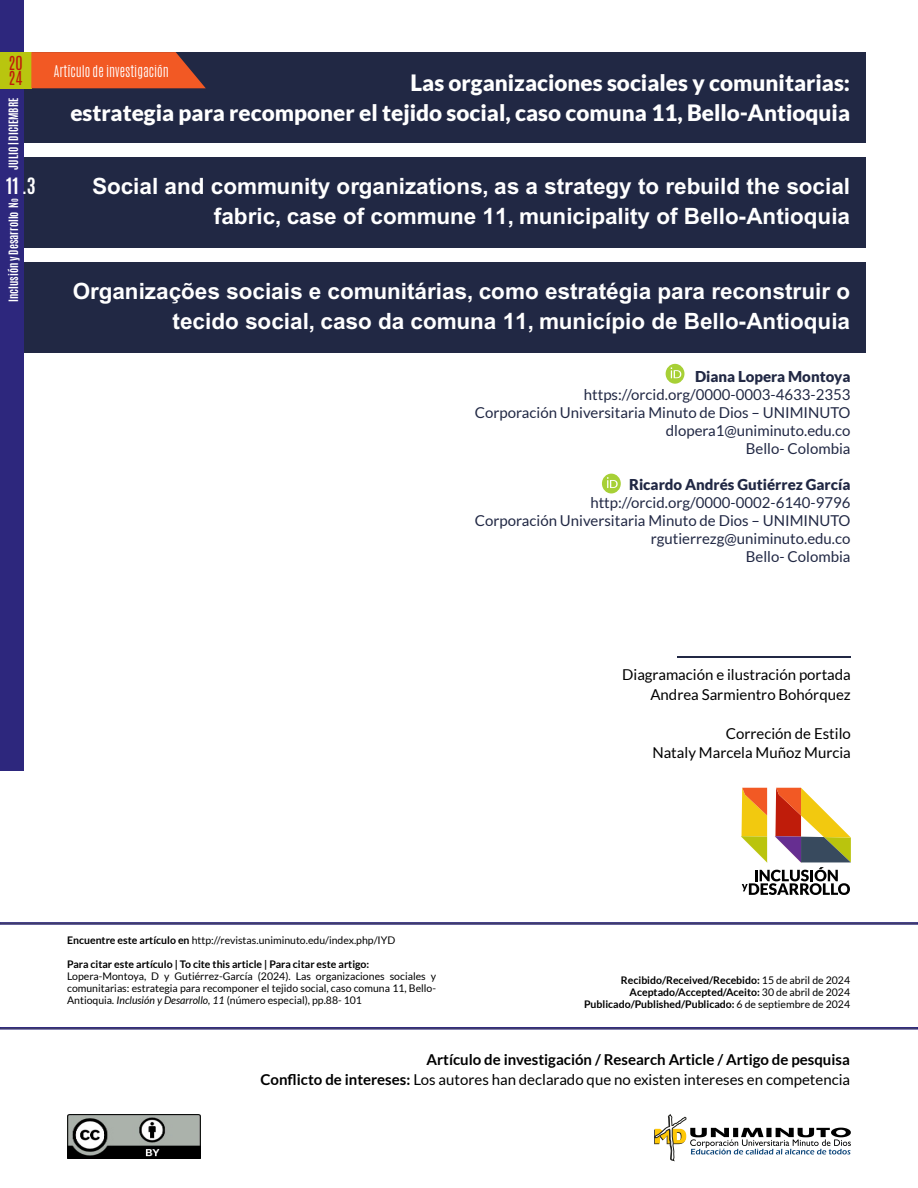
<style>
.page{position:relative;width:918px;height:1188px;background:#fff}
.page>*{position:absolute;margin:0;border:0;box-sizing:border-box;transform-origin:0 0}
.t1{font:700 22.5px/30px "Arial";color:#fff;text-align:right}
.t2{font:900 22.5px/30px "Lato";color:#fff;text-align:right}
.t3{font:700 18.75px "Antonio";color:#fff}
.t4{font:16.2px/15.3px "Antonio";color:#bf1c0a}
.t5{font:15px/18px "Lato";color:#212844;text-align:right}
.t6{font:700 15px/19.5px "Lato";color:#000;text-align:right}
.t7{font:15px/19.5px "Lato";color:#000;text-align:right}
.t8{font:900 15px "Lato";color:#212844}
.t9{font:300 13.5px "Antonio";color:#fff}
.t10{font:700 10.8px "Antonio";color:#fff}
.t11{font:10.5px/12px "Lato";color:#000;text-align:justify}
.t12{font:700 10.5px/12px "Lato";color:#000;text-align:right}
.s1{font-style:inherit}
.s2{font-size:7.5px}
.s3{font-weight:700}
.s4{font-style:italic}
.s5{font-weight:400}
</style>
<div class="page">
<div style="left:0;top:52px;width:866px;height:91px;background:#212844"></div>
<div style="left:0;top:157px;width:866px;height:91px;background:#212844"></div>
<div style="left:0;top:262px;width:866px;height:91px;background:#212844"></div>
<div style="left:0;top:922px;width:918px;height:3px;background:#535353;border:1px solid #2d277d"></div>
<div style="left:0;top:1027px;width:918px;height:2px;background:#535353;border:1px solid #2d277d"></div>
<img style="left:68px;top:1114px;width:132px;height:44px">
<svg style="left:654px;top:1114px;width:197px;height:47px"></svg>
<hr style="left:677px;top:656px;width:174px;height:2px;background:#212844">
<svg style="left:741px;top:788px;width:110px;height:107px"></svg>
<div style="left:0;top:0;width:23px;height:770px;background:#2d277d"></div>
<div style="left:0;top:52px;width:31px;height:36px;background:#b9c50f"></div>
<svg style="left:31px;top:52px;width:175px;height:36px;background:#de5426"></svg>
<svg style="left:666px;top:364px;width:18px;height:20px"></svg>
<svg style="left:671px;top:367px;width:10px;height:11px"></svg>
<div style="left:602px;top:474px;width:19px;height:19px;background:#a7d036;border-radius:50%"></div>
<svg style="left:607px;top:477px;width:11px;height:11px"></svg>
<h3 class="t4" style="left:8px;top:55px;width:16px">20<br>24</h3>
<p class="t10" style="left:5px;top:170px;width:73px;rotate:-90deg">JULIO | DICIEMBRE</p>
<h2 class="t3" style="left:6px;top:172px;width:31px">11 .3</h2>
<p class="t10" style="left:5px;top:302px;width:105px;rotate:-90deg">Inclusión y Desarrollo <span class="s1">N</span><span class="s2">o</span></p>
<p class="t9" style="left:54px;top:62px;width:117px">Artículo de investigación</p>
<h1 class="t2" style="left:70px;top:67px;width:781px">Las organizaciones sociales y comunitarias:<br>estrategia para recomponer el tejido social, caso comuna 11, Bello-Antioquia</h1>
<h1 class="t1" style="left:92px;top:171px;width:760px">Social and community organizations, as a strategy to rebuild the social fabric, case of commune 11, municipality of Bello-Antioquia</h1>
<h1 class="t1" style="left:73px;top:276px;width:779px">Organizações sociais e comunitárias, como estratégia para reconstruir o tecido social, caso da comuna 11, município de Bello-Antioquia</h1>
<h3 class="t8" style="left:695px;top:367px;width:157px">Diana Lopera Montoya</h3>
<h3 class="t5" style="left:475px;top:385px;width:377px">https://orcid.org/0000-0003-4633-2353<br>Corporación Universitaria Minuto de Dios – UNIMINUTO dlopera1@uniminuto.edu.co<br>Bello- Colombia</h3>
<h3 class="t8" style="left:629px;top:475px;width:223px">Ricardo Andrés Gutiérrez García</h3>
<h3 class="t5" style="left:475px;top:493px;width:377px">http://orcid.org/0000-0002-6140-9796<br>Corporación Universitaria Minuto de Dios – UNIMINUTO rgutierrezg@uniminuto.edu.co<br>Bello- Colombia</h3>
<h3 class="t7" style="left:622px;top:665px;width:230px">Diagramación e ilustración portada<br>Andrea Sarmientro Bohórquez</h3>
<h3 class="t7" style="left:652px;top:724px;width:200px">Correción de Estilo<br>Nataly Marcela Muñoz Murcia</h3>
<p class="t11" style="left:67px;top:934px;width:330px"><span class="s3">Encuentre este artículo en</span> http://revistas.uniminuto.edu/index.php/IYD</p>
<p class="t12" style="left:67px;top:958px;width:304px">Para citar este artículo | To cite this article | Para citar este artigo:</p>
<p class="t11" style="left:67px;top:970px;width:371px">Lopera-Montoya, D y Gutiérrez-García (2024). Las organizaciones sociales y comunitarias: estrategia para recomponer el tejido social, caso comuna 11, Bello-Antioquia<span class="s4">. Inclusión y Desarrollo, 11</span> (número especial), pp.88- 101</p>
<p class="t12" style="left:584px;top:974px;width:268px">Recibido/Received/Recebido: <span class="s5">15 de abril de 2024<br></span>Aceptado/Accepted/Aceito: <span class="s5">30 de abril de 2024<br></span>Publicado/Published/Publicado: <span class="s5">6 de septiembre de 2024</span></p>
<h3 class="t6" style="left:261px;top:1050px;width:591px">Artículo de investigación / Research Article / Artigo de pesquisa<br>Conflicto de intereses: <span class="s5">Los autores han declarado que no existen intereses en competencia</span></h3>
</div>
